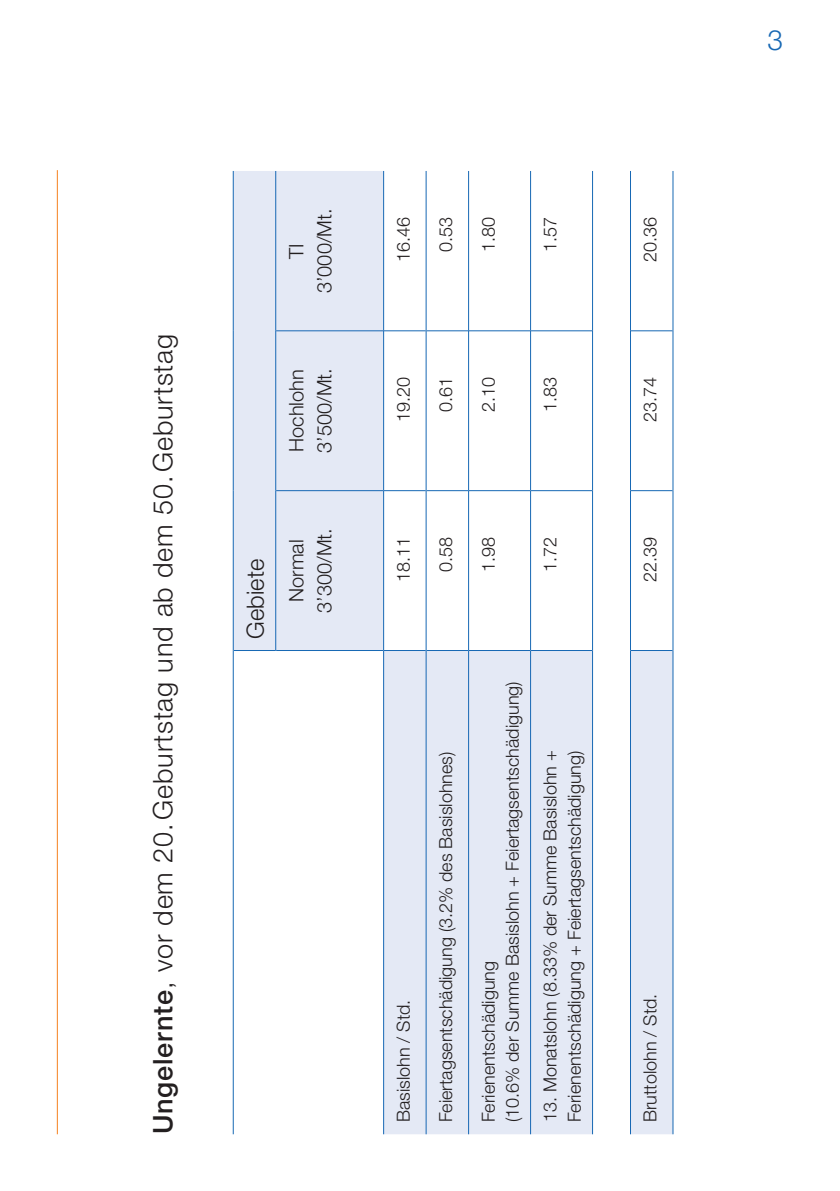
<style>
.page{position:relative;width:840px;height:1191px;background:#fff}
.page>*{position:absolute;margin:0;border:0;box-sizing:border-box;transform-origin:0 0}
.t1{font:300 28px "Helvetica Neue";color:#1768b4}
.t2{font:300 27px "Helvetica Neue";letter-spacing:.03em;color:#231f20}
.t3{font:300 23.8px "Helvetica Neue";color:#231f20}
.t4{font:300 20px/28px "Helvetica Neue";color:#231f20;text-align:center}
.t5{font:300 18px/24px "Helvetica Neue";color:#231f20}
.s1{font-weight:500}
.s2{font-size:26.8px}
</style>
<div class="page">
<hr style="left:57px;top:170px;width:1px;height:964px;background:#f58220">
<svg style="left:234px;top:171px;width:438px;height:963px"></svg>
<hr style="left:233px;top:650px;width:1px;height:484px;background:#1768b4">
<hr style="left:233px;top:490px;width:1px;height:160px;background:#1768b4">
<hr style="left:233px;top:650px;width:42px;height:1px;background:#1768b4">
<hr style="left:233px;top:331px;width:1px;height:159px;background:#1768b4">
<hr style="left:233px;top:171px;width:1px;height:160px;background:#1768b4">
<hr style="left:275px;top:490px;width:1px;height:161px;background:#1768b4">
<hr style="left:276px;top:650px;width:107px;height:1px;background:#1768b4">
<hr style="left:275px;top:331px;width:1px;height:159px;background:#1768b4">
<hr style="left:275px;top:171px;width:1px;height:160px;background:#1768b4">
<hr style="left:276px;top:330px;width:107px;height:1px;background:#1768b4">
<hr style="left:276px;top:490px;width:107px;height:1px;background:#1768b4">
<hr style="left:383px;top:650px;width:1px;height:484px;background:#1768b4">
<hr style="left:383px;top:490px;width:1px;height:160px;background:#1768b4">
<hr style="left:383px;top:331px;width:1px;height:159px;background:#1768b4">
<hr style="left:384px;top:490px;width:41px;height:1px;background:#1768b4">
<hr style="left:383px;top:171px;width:1px;height:160px;background:#1768b4">
<hr style="left:426px;top:490px;width:42px;height:1px;background:#1768b4">
<hr style="left:468px;top:650px;width:1px;height:484px;background:#1768b4">
<hr style="left:468px;top:490px;width:1px;height:160px;background:#1768b4">
<hr style="left:468px;top:331px;width:1px;height:159px;background:#1768b4">
<hr style="left:468px;top:490px;width:62px;height:1px;background:#1768b4">
<hr style="left:468px;top:171px;width:1px;height:160px;background:#1768b4">
<hr style="left:530px;top:490px;width:62px;height:1px;background:#1768b4">
<hr style="left:592px;top:650px;width:1px;height:484px;background:#1768b4">
<hr style="left:592px;top:490px;width:1px;height:160px;background:#1768b4">
<hr style="left:592px;top:331px;width:1px;height:159px;background:#1768b4">
<hr style="left:592px;top:171px;width:1px;height:160px;background:#1768b4">
<hr style="left:630px;top:490px;width:42px;height:1px;background:#1768b4">
<hr style="left:384px;top:650px;width:41px;height:1px;background:#1768b4">
<hr style="left:384px;top:330px;width:41px;height:1px;background:#1768b4">
<hr style="left:425px;top:650px;width:1px;height:484px;background:#1768b4">
<hr style="left:425px;top:490px;width:1px;height:160px;background:#1768b4">
<hr style="left:426px;top:650px;width:42px;height:1px;background:#1768b4">
<hr style="left:425px;top:331px;width:1px;height:159px;background:#1768b4">
<hr style="left:425px;top:171px;width:1px;height:160px;background:#1768b4">
<hr style="left:426px;top:330px;width:42px;height:1px;background:#1768b4">
<hr style="left:468px;top:650px;width:62px;height:1px;background:#1768b4">
<hr style="left:468px;top:330px;width:62px;height:1px;background:#1768b4">
<hr style="left:530px;top:650px;width:1px;height:484px;background:#1768b4">
<hr style="left:530px;top:490px;width:1px;height:160px;background:#1768b4">
<hr style="left:530px;top:650px;width:62px;height:1px;background:#1768b4">
<hr style="left:530px;top:331px;width:1px;height:159px;background:#1768b4">
<hr style="left:530px;top:171px;width:1px;height:160px;background:#1768b4">
<hr style="left:530px;top:330px;width:62px;height:1px;background:#1768b4">
<hr style="left:629px;top:650px;width:1px;height:484px;background:#1768b4">
<hr style="left:629px;top:490px;width:1px;height:160px;background:#1768b4">
<hr style="left:630px;top:650px;width:42px;height:1px;background:#1768b4">
<hr style="left:629px;top:331px;width:1px;height:159px;background:#1768b4">
<hr style="left:629px;top:171px;width:1px;height:160px;background:#1768b4">
<hr style="left:630px;top:330px;width:42px;height:1px;background:#1768b4">
<hr style="left:672px;top:650px;width:1px;height:484px;background:#1768b4">
<hr style="left:672px;top:490px;width:1px;height:160px;background:#1768b4">
<hr style="left:672px;top:331px;width:1px;height:159px;background:#1768b4">
<hr style="left:672px;top:171px;width:1px;height:160px;background:#1768b4">
<h2 class="t2" style="left:146px;top:1134px;width:802px;rotate:-90deg"><span class="s1">Ungelernte</span>, vor dem 20<span class="s2">.</span> Geburtstag und ab dem 50<span class="s2">.</span> Geburtstag</h2>
<p class="t4" style="left:282px;top:293px;width:86px;rotate:-90deg">TI<br>3’000/Mt.</p>
<p class="t4" style="left:282px;top:453px;width:86px;text-align:left;rotate:-90deg">Hochlohn<br>3’500/Mt.</p>
<h3 class="t3" style="left:241px;top:638px;width:81px;rotate:-90deg">Gebiete</h3>
<p class="t4" style="left:282px;top:613px;width:86px;rotate:-90deg">Normal<br>3’300/Mt.</p>
<p class="t5" style="left:390px;top:262px;width:47px;rotate:-90deg">16.46</p>
<p class="t5" style="left:433px;top:252px;width:37px;rotate:-90deg">0.53</p>
<p class="t5" style="left:475px;top:252px;width:37px;rotate:-90deg">1.80</p>
<p class="t5" style="left:390px;top:422px;width:47px;rotate:-90deg">19.20</p>
<p class="t5" style="left:433px;top:412px;width:37px;rotate:-90deg">0.61</p>
<p class="t5" style="left:475px;top:412px;width:37px;rotate:-90deg">2.10</p>
<p class="t5" style="left:537px;top:252px;width:37px;rotate:-90deg">1.57</p>
<p class="t5" style="left:537px;top:412px;width:37px;rotate:-90deg">1.83</p>
<p class="t5" style="left:390px;top:581px;width:47px;rotate:-90deg">18.11</p>
<p class="t5" style="left:433px;top:571px;width:37px;rotate:-90deg">0.58</p>
<p class="t5" style="left:475px;top:571px;width:37px;rotate:-90deg">1.98</p>
<p class="t5" style="left:537px;top:571px;width:37px;rotate:-90deg">1.72</p>
<p class="t5" style="left:390px;top:1122px;width:124px;rotate:-90deg">Basislohn / Std.</p>
<p class="t5" style="left:433px;top:1122px;width:372px;rotate:-90deg">Feiertagsentschädigung (3.2% des Basislohnes)</p>
<p class="t5" style="left:475px;top:1122px;width:442px;rotate:-90deg">Ferienentschädigung<br>(10.6% der Summe Basislohn + Feiertagsentschädigung)</p>
<p class="t5" style="left:537px;top:1122px;width:374px;rotate:-90deg">13. Monatslohn (8.33% der Summe Basislohn +<br>Ferienentschädigung + Feiertagsentschädigung)</p>
<p class="t5" style="left:637px;top:262px;width:47px;rotate:-90deg">20.36</p>
<p class="t5" style="left:637px;top:422px;width:47px;rotate:-90deg">23.74</p>
<p class="t5" style="left:637px;top:581px;width:47px;rotate:-90deg">22.39</p>
<p class="t5" style="left:637px;top:1122px;width:130px;rotate:-90deg">Bruttolohn / Std.</p>
<h1 class="t1" style="left:767px;top:23px;width:17px">3</h1>
</div>
